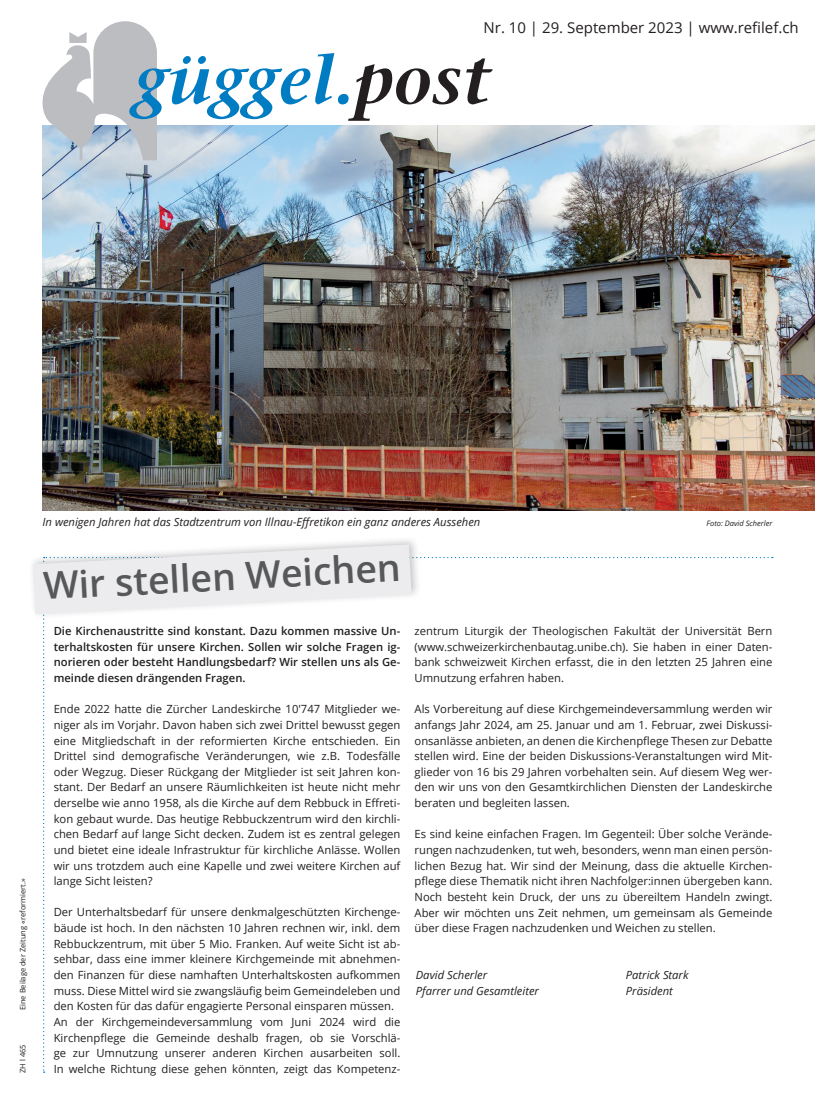
<style>
.page{position:relative;width:815px;height:1106px;background:#fff}
.page>*{position:absolute;margin:0;border:0;box-sizing:border-box;transform-origin:0 0}
.t1{font:600 37.5px "Open Sans";color:#57585a}
.t2{font:15px "Open Sans";color:#231f20}
.t3{font:11.25px/15.6px "Open Sans";color:#231f20;text-align:justify}
.t4{font:600 11.25px/15.6px "Open Sans";color:#231f20;text-align:justify}
.t5{font:italic 11.25px "Open Sans";color:#231f20}
.t6{font:7.5px "Open Sans";color:#231f20}
.t7{font:italic 7.5px "Open Sans";color:#231f20}
</style>
<div class="page">
<svg style="left:32px;top:540px;width:431px;height:99px"></svg>
<img style="left:43px;top:126px;width:772px;height:384px">
<svg style="left:42px;top:21px;width:451px;height:139px"></svg>
<h2 class="t2" style="left:484px;top:17px;width:317px">Nr. 10 | 29. September 2023 | www.refilef.ch</h2>
<p class="t6" style="left:18px;top:1010px;width:133px;rotate:-90deg">Eine Beilage der Zeitung «reformiert.»</p>
<p class="t6" style="left:18px;top:1072px;width:30px;rotate:-90deg">ZH l 465</p>
<p class="t5" style="left:43px;top:514px;width:439px">In wenigen Jahren hat das Stadtzentrum von Illnau-Effretikon ein ganz anderes Aussehen</p>
<p class="t7" style="left:707px;top:518px;width:67px">Foto: David Scherler</p>
<h1 class="t1" style="left:42px;top:560px;width:359px;rotate:-3deg">Wir stellen Weichen</h1>
<p class="t4" style="left:54px;top:623px;width:348px">Die Kirchenaustritte sind konstant. Dazu kommen massive Un&shy;terhaltskosten für unsere Kirchen. Sollen wir solche Fragen ig&shy;norieren oder besteht Handlungsbedarf? Wir stellen uns als Ge&shy;meinde diesen drängenden Fragen.</p>
<p class="t3" style="left:54px;top:701px;width:348px">Ende 2022 hatte die Zürcher Landeskirche 10'747 Mitglieder we&shy;niger als im Vorjahr. Davon haben sich zwei Drittel bewusst gegen eine Mitgliedschaft in der reformierten Kirche entschieden. Ein Drittel sind demografische Veränderungen, wie z.B. Todesfälle oder Wegzug. Dieser Rückgang der Mitglieder ist seit Jahren kon&shy;stant. Der Bedarf an unsere Räumlichkeiten ist heute nicht mehr derselbe wie anno 1958, als die Kirche auf dem Rebbuck in Effreti&shy;kon gebaut wurde. Das heutige Rebbuckzentrum wird den kirchli&shy;chen Bedarf auf lange Sicht decken. Zudem ist es zentral gelegen und bietet eine ideale Infrastruktur für kirchliche Anlässe. Wollen wir uns trotzdem auch eine Kapelle und zwei weitere Kirchen auf lange Sicht leisten?</p>
<p class="t3" style="left:54px;top:904px;width:348px;text-align:left">Der Unterhaltsbedarf für unsere denkmalgeschützten Kirchenge&shy;bäude ist hoch. In den nächsten 10 Jahren rechnen wir, inkl. dem Rebbuckzentrum, mit über 5 Mio. Franken. Auf weite Sicht ist ab&shy;sehbar, dass eine immer kleinere Kirchgemeinde mit abnehmen&shy;den Finanzen für diese namhaften Unterhaltskosten aufkommen muss. Diese Mittel wird sie zwangsläufig beim Gemeindeleben und den Kosten für das dafür engagierte Personal einsparen müssen.<br>An der Kirchgemeindeversammlung vom Juni 2024 wird die Kirchenpflege die Gemeinde deshalb fragen, ob sie Vorschlä&shy;ge zur Umnutzung unserer anderen Kirchen ausarbeiten soll.<br>In welche Richtung diese gehen könnten, zeigt das Kompetenz-</p>
<p class="t3" style="left:415px;top:623px;width:359px">zentrum Liturgik der Theologischen Fakultät der Universität Bern (www.schweizerkirchenbautag.unibe.ch). Sie haben in einer Daten&shy;bank schweizweit Kirchen erfasst, die in den letzten 25 Jahren eine Umnutzung erfahren haben.</p>
<p class="t3" style="left:415px;top:701px;width:359px">Als Vorbereitung auf diese Kirchgemeindeversammlung werden wir anfangs Jahr 2024, am 25. Januar und am 1. Februar, zwei Diskussi&shy;onsanlässe anbieten, an denen die Kirchenpflege Thesen zur Debatte stellen wird. Eine der beiden Diskussions-Veranstaltungen wird Mit&shy;glieder von 16 bis 29 Jahren vorbehalten sein. Auf diesem Weg wer&shy;den wir uns von den Gesamtkirchlichen Diensten der Landeskirche beraten und begleiten lassen.</p>
<p class="t3" style="left:415px;top:826px;width:359px">Es sind keine einfachen Fragen. Im Gegenteil: Über solche Verände&shy;rungen nachzudenken, tut weh, besonders, wenn man einen persön&shy;lichen Bezug hat. Wir sind der Meinung, dass die aktuelle Kirchen&shy;pflege diese Thematik nicht ihren Nachfolger:innen übergeben kann.<br>Noch besteht kein Druck, der uns zu übereiltem Handeln zwingt.<br>Aber wir möchten uns Zeit nehmen, um gemeinsam als Gemeinde über diese Fragen nachzudenken und Weichen zu stellen.</p>
<p class="t5" style="left:416px;top:967px;width:73px">David Scherler</p>
<p class="t5" style="left:626px;top:967px;width:64px">Patrick Stark</p>
<p class="t5" style="left:416px;top:982px;width:125px">Pfarrer und Gesamtleiter</p>
<p class="t5" style="left:626px;top:982px;width:49px">Präsident</p>
</div>
